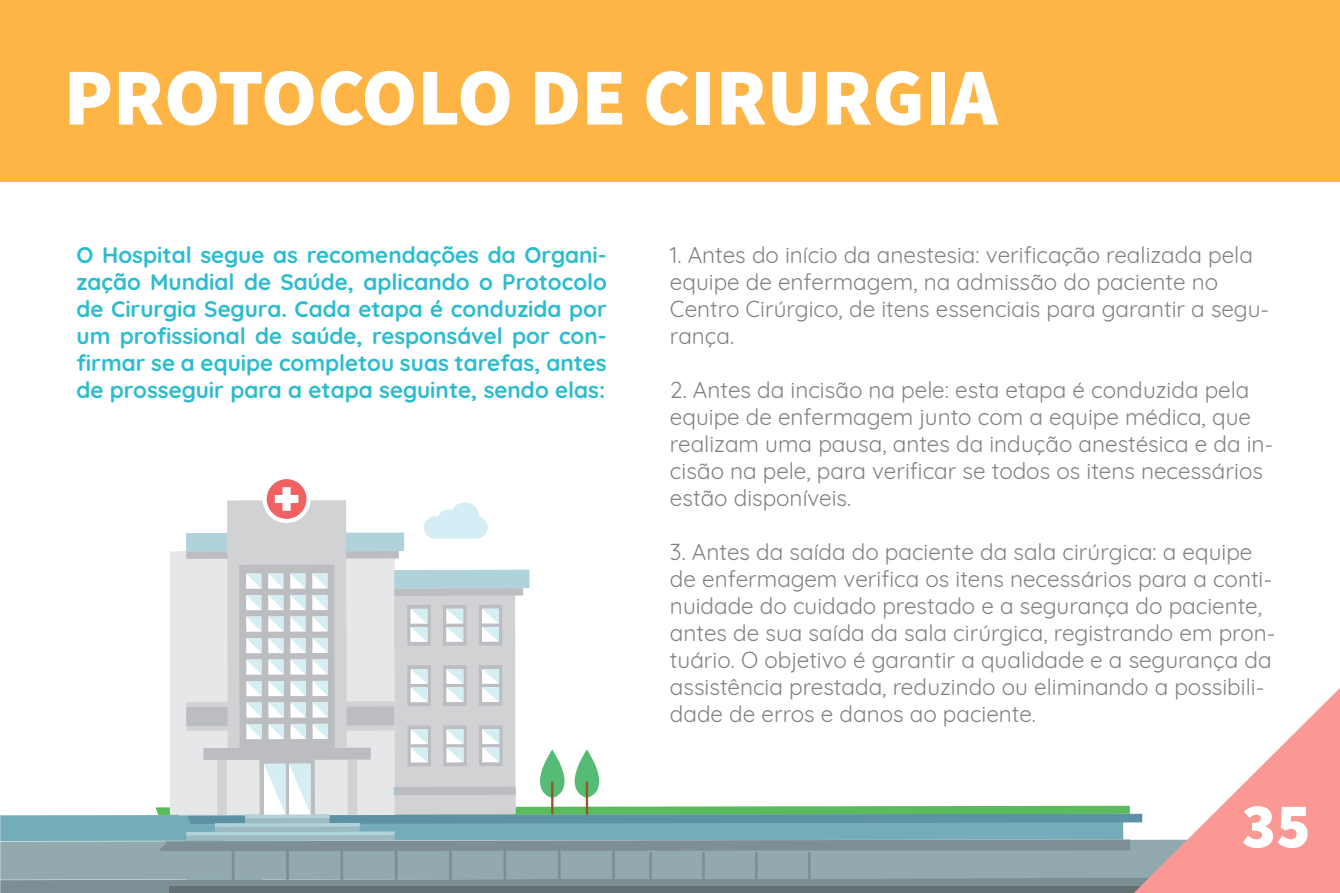
<style>
.page{position:relative;width:1340px;height:893px;background:#fff}
.page>*{position:absolute;margin:0;border:0;box-sizing:border-box;transform-origin:0 0}
.t1{font:81px "Source Sans Variable";color:#fff}
.t2{font:63.9px "Source Sans Variable";color:#fff}
.t3{font:22.5px/27px "Quicksand";color:#808285}
.t4{font:700 22.5px/27px "Quicksand";color:#2cbcce;text-align:justify}
</style>
<div class="page">
<svg style="left:365px;top:502px;width:122px;height:37px"></svg>
<div style="left:170px;top:551px;width:225px;height:264px;background:#e6e7e9"></div>
<div style="left:186px;top:533px;width:218px;height:18px;background:#aed3da"></div>
<div style="left:186px;top:551px;width:213px;height:8px;background:#bcbdc0"></div>
<div style="left:227px;top:500px;width:119px;height:248px;background:#d1d2d4"></div>
<div style="left:262px;top:475px;width:49px;height:48px;background:#fff;border-radius:50%"></div>
<div style="left:267px;top:479px;width:39px;height:40px;background:#f16161;border-radius:50%"></div>
<svg style="left:275px;top:487px;width:23px;height:24px"></svg>
<div style="left:239px;top:565px;width:96px;height:183px;background:#bcbdc0"></div>
<div style="left:394px;top:570px;width:135px;height:18px;background:#aed3da"></div>
<div style="left:394px;top:588px;width:121px;height:226px;background:#d1d2d4"></div>
<div style="left:478px;top:605px;width:24px;height:41px;background:#bcbdc0"></div>
<svg style="left:443px;top:605px;width:23px;height:41px"></svg>
<hr style="left:444px;top:624px;width:21px;height:3px;background:#bcbdc0">
<div style="left:407px;top:605px;width:24px;height:41px;background:#bcbdc0"></div>
<div style="left:394px;top:588px;width:129px;height:8px;background:#bcbdc0"></div>
<svg style="left:482px;top:609px;width:17px;height:33px"></svg>
<svg style="left:446px;top:609px;width:17px;height:33px"></svg>
<svg style="left:410px;top:609px;width:17px;height:33px"></svg>
<svg style="left:312px;top:573px;width:15px;height:16px"></svg>
<svg style="left:290px;top:573px;width:15px;height:16px"></svg>
<svg style="left:268px;top:573px;width:15px;height:16px"></svg>
<svg style="left:246px;top:574px;width:15px;height:15px"></svg>
<svg style="left:312px;top:595px;width:15px;height:15px"></svg>
<svg style="left:290px;top:595px;width:15px;height:15px"></svg>
<svg style="left:268px;top:595px;width:15px;height:15px"></svg>
<svg style="left:246px;top:595px;width:15px;height:15px"></svg>
<svg style="left:312px;top:631px;width:15px;height:1px"></svg>
<svg style="left:312px;top:616px;width:15px;height:15px"></svg>
<svg style="left:290px;top:616px;width:15px;height:16px"></svg>
<svg style="left:268px;top:616px;width:15px;height:16px"></svg>
<svg style="left:246px;top:616px;width:15px;height:16px"></svg>
<svg style="left:312px;top:638px;width:15px;height:15px"></svg>
<svg style="left:290px;top:638px;width:15px;height:15px"></svg>
<svg style="left:268px;top:638px;width:15px;height:15px"></svg>
<svg style="left:246px;top:638px;width:15px;height:15px"></svg>
<svg style="left:0;top:659px;width:1339px;height:234px"></svg>
<div style="left:0;top:0;width:1339px;height:182px;background:#ffb545"></div>
<h1 class="t1" style="left:64px;top:49px;width:935px">PROTOCOLO DE CIRURGIA</h1>
<p class="t4" style="left:77px;top:240px;width:532px">O Hospital segue as recomendações da Organi&shy;zação Mundial de Saúde, aplicando o Protocolo de Cirurgia Segura. Cada etapa é conduzida por um profissional de saúde, responsável por con&shy;firmar se a equipe completou suas tarefas, antes de prosseguir para a etapa seguinte, sendo elas:</p>
<p class="t3" style="left:670px;top:240px;width:601px">1. Antes do início da anestesia: verificação realizada pela equipe de enfermagem, na admissão do paciente no Centro Cirúrgico, de itens essenciais para garantir a segu&shy;rança.</p>
<p class="t3" style="left:670px;top:375px;width:605px">2. Antes da incisão na pele: esta etapa é conduzida pela equipe de enfermagem junto com a equipe médica, que realizam uma pausa, antes da indução anestésica e da in&shy;cisão na pele, para verificar se todos os itens necessários estão disponíveis.</p>
<p class="t3" style="left:670px;top:537px;width:607px">3. Antes da saída do paciente da sala cirúrgica: a equipe de enfermagem verifica os itens necessários para a conti&shy;nuidade do cuidado prestado e a segurança do paciente, antes de sua saída da sala cirúrgica, registrando em pron&shy;tuário. O objetivo é garantir a qualidade e a segurança da assistência prestada, reduzindo ou eliminando a possibili&shy;dade de erros e danos ao paciente.</p>
<h2 class="t2" style="left:1241px;top:787px;width:70px">35</h2>
</div>
